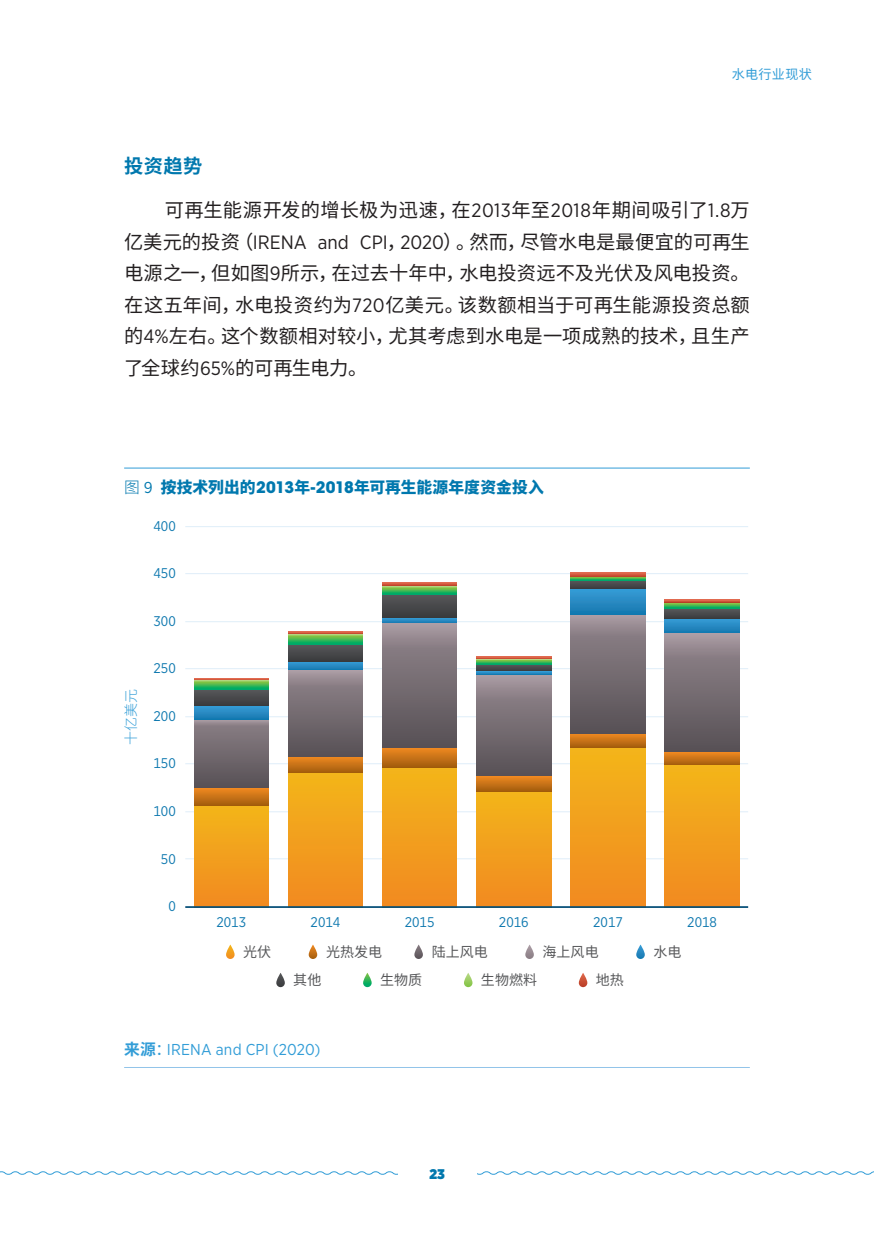
<style>
.page{position:relative;width:874px;height:1241px;background:#fff}
.page>*{position:absolute;margin:0;border:0;box-sizing:border-box;transform-origin:0 0}
.Text_Body{font:19.25px/31.5px "Source Han Sans SC";letter-spacing:.005em;color:#231f20;text-align:justify}
._03_Subheadline{font:700 19.25px "Source Han Sans SC";color:#0078ae}
.Figures_Tables_F{font:800 15.75px "Source Han Sans SC";letter-spacing:.005em;color:#0078ae}
.Sources{font:15.75px "Gotham Narrow";letter-spacing:.015em;color:#329dd7}
.t1{font:14px "Gotham Narrow";color:#0e78af}
.t2{font:14px "Source Han Sans SC";color:#57585a}
.t3{font:300 14px "Source Han Sans SC";color:#329dd7}
.t4{font:900 14px "Gotham Narrow";color:#0078ae}
.t5{font:13.12px "Source Han Sans SC";letter-spacing:.02em;color:#329dd7}
.s1{font-family:"Gotham Narrow"}
.s2{font-weight:300}
.s3{font-family:"Gotham Narrow";font-weight:400}
.s4{font-family:"ITC Avant Garde Std";font-weight:700}
.s5{font-family:"Source Han Sans SC";font-weight:700}
.s6{font-family:"Source Han Sans SC"}
</style>
<div class="page">
<svg style="left:0;top:1171px;width:873px;height:4px"></svg>
<div style="left:397px;top:1167px;width:79px;height:11px;background:#fff"></div>
<hr style="left:124px;top:467px;width:625px;height:1px;background:#329dd7">
<hr style="left:185px;top:858px;width:562px;height:1px;background:#92c4e9">
<hr style="left:185px;top:811px;width:562px;height:1px;background:#92c4e9">
<hr style="left:185px;top:763px;width:562px;height:1px;background:#92c4e9">
<hr style="left:185px;top:716px;width:562px;height:1px;background:#92c4e9">
<hr style="left:185px;top:668px;width:562px;height:1px;background:#92c4e9">
<hr style="left:185px;top:621px;width:562px;height:1px;background:#92c4e9">
<hr style="left:185px;top:573px;width:562px;height:1px;background:#92c4e9">
<hr style="left:185px;top:526px;width:562px;height:1px;background:#92c4e9">
<div style="left:664px;top:764px;width:75px;height:142px;background:linear-gradient(to bottom,#f3b51a,#f28a21)"></div>
<svg style="left:664px;top:751px;width:75px;height:13px"></svg>
<div style="left:664px;top:657px;width:75px;height:94px;background:linear-gradient(to bottom,#877c82,#585156)"></div>
<svg style="left:664px;top:632px;width:75px;height:25px;background:#958d96"></svg>
<svg style="left:664px;top:618px;width:75px;height:14px"></svg>
<div style="left:664px;top:608px;width:75px;height:10px;background:#4a4b4d"></div>
<svg style="left:664px;top:603px;width:75px;height:5px"></svg>
<hr style="left:664px;top:602px;width:75px;height:1px;background:#b83c27">
<svg style="left:664px;top:599px;width:75px;height:3px"></svg>
<div style="left:570px;top:747px;width:75px;height:159px;background:linear-gradient(to bottom,#f3b51a,#f28a21)"></div>
<svg style="left:570px;top:733px;width:75px;height:14px"></svg>
<div style="left:570px;top:636px;width:75px;height:97px;background:linear-gradient(to bottom,#877c82,#575155)"></div>
<div style="left:570px;top:614px;width:75px;height:22px;background:linear-gradient(to bottom,#ad9fa7,#8a7e85)"></div>
<svg style="left:570px;top:589px;width:75px;height:25px;background:#268ac3"></svg>
<div style="left:570px;top:580px;width:75px;height:9px;background:#494a4c"></div>
<svg style="left:570px;top:577px;width:75px;height:3px"></svg>
<div style="left:570px;top:572px;width:75px;height:5px;background:#d35b3f"></div>
<div style="left:476px;top:791px;width:74px;height:115px;background:linear-gradient(to bottom,#f3b51a,#f28a21)"></div>
<svg style="left:476px;top:775px;width:74px;height:16px"></svg>
<div style="left:476px;top:699px;width:74px;height:76px;background:linear-gradient(to bottom,#877c82,#585257)"></div>
<svg style="left:476px;top:674px;width:74px;height:25px;background:#948c95"></svg>
<svg style="left:476px;top:670px;width:74px;height:4px"></svg>
<div style="left:476px;top:664px;width:74px;height:6px;background:#4c4d4f"></div>
<svg style="left:476px;top:660px;width:74px;height:4px"></svg>
<svg style="left:476px;top:658px;width:74px;height:2px"></svg>
<hr style="left:476px;top:656px;width:74px;height:2px;background:#de674c">
<div style="left:382px;top:767px;width:74px;height:139px;background:linear-gradient(to bottom,#f3b51a,#f28a21)"></div>
<div style="left:382px;top:747px;width:74px;height:20px;background:linear-gradient(to bottom,#f28b22,#a85f0f)"></div>
<div style="left:382px;top:648px;width:74px;height:99px;background:linear-gradient(to bottom,#877c82,#575156)"></div>
<div style="left:382px;top:622px;width:74px;height:26px;background:linear-gradient(to bottom,#afa1a8,#897d84)"></div>
<div style="left:382px;top:617px;width:74px;height:5px;background:#2f91ca"></div>
<div style="left:382px;top:594px;width:74px;height:23px;background:linear-gradient(to right,#49494c,#494a4c)"></div>
<svg style="left:382px;top:587px;width:74px;height:7px"></svg>
<svg style="left:382px;top:585px;width:74px;height:2px"></svg>
<svg style="left:382px;top:582px;width:74px;height:3px"></svg>
<div style="left:288px;top:772px;width:74px;height:134px;background:linear-gradient(to bottom,#f3b51a,#f28a21)"></div>
<svg style="left:288px;top:756px;width:74px;height:16px"></svg>
<div style="left:288px;top:686px;width:74px;height:70px;background:linear-gradient(to bottom,#877c82,#585156)"></div>
<svg style="left:288px;top:669px;width:74px;height:17px"></svg>
<svg style="left:288px;top:661px;width:74px;height:8px"></svg>
<div style="left:288px;top:644px;width:74px;height:17px;background:linear-gradient(to right,#494a4c,#494a4c)"></div>
<svg style="left:288px;top:636px;width:74px;height:8px"></svg>
<svg style="left:288px;top:633px;width:74px;height:3px"></svg>
<hr style="left:288px;top:631px;width:74px;height:2px;background:#dd664b">
<div style="left:194px;top:805px;width:74px;height:101px;background:linear-gradient(to bottom,#f3b51a,#f28a21)"></div>
<svg style="left:194px;top:787px;width:74px;height:18px"></svg>
<div style="left:194px;top:725px;width:74px;height:62px;background:linear-gradient(to bottom,#877c82,#595257)"></div>
<div style="left:194px;top:719px;width:74px;height:6px;background:#9e9199"></div>
<svg style="left:194px;top:705px;width:74px;height:14px"></svg>
<div style="left:194px;top:689px;width:74px;height:16px;background:linear-gradient(to right,#494a4c,#494a4c)"></div>
<svg style="left:194px;top:681px;width:74px;height:8px"></svg>
<svg style="left:194px;top:679px;width:74px;height:2px"></svg>
<hr style="left:194px;top:678px;width:74px;height:1px;background:#e16a50">
<hr style="left:185px;top:906px;width:562px;height:1px;background:#064f77">
<svg style="left:226px;top:944px;width:8px;height:14px"></svg>
<svg style="left:308px;top:944px;width:9px;height:14px"></svg>
<svg style="left:414px;top:944px;width:8px;height:14px"></svg>
<svg style="left:525px;top:944px;width:8px;height:14px"></svg>
<svg style="left:636px;top:944px;width:8px;height:14px"></svg>
<svg style="left:276px;top:972px;width:9px;height:14px"></svg>
<svg style="left:363px;top:972px;width:8px;height:14px"></svg>
<svg style="left:463px;top:972px;width:9px;height:14px"></svg>
<svg style="left:578px;top:972px;width:9px;height:14px"></svg>
<hr style="left:124px;top:1066px;width:625px;height:1px;background:#92c4e9">
<p class="t5" style="left:731px;top:67px;width:82px">水电行业现状</p>
<p class="_03_Subheadline" style="left:124px;top:155px;width:80px">投资趋势</p>
<p class="Text_Body" style="left:124px;top:195px;width:627px;text-indent:41px">可再生能源开发的增长极为迅速，在<span class="s1">2013</span>年至<span class="s1">2018</span>年期间吸引了<span class="s1">1.8</span>万亿美元的投资（<span class="s1">IRENA and CPI</span>，<span class="s1">2020</span>）。然而，尽管水电是最便宜的可再生电源之一，但如图<span class="s1">9</span>所示，在过去十年中，水电投资远不及光伏及风电投资。在这五年间，水电投资约为<span class="s1">720</span>亿美元。该数额相当于可再生能源投资总额的<span class="s1">4%</span>左右。这个数额相对较小，尤其考虑到水电是一项成熟的技术，且生产了全球约<span class="s1">65%</span>的可再生电力。</p>
<p class="Figures_Tables_F" style="left:124px;top:478px;width:421px"><span class="s2">图</span> <span class="s3">9</span> 按技术列出的<span class="s4">2013</span>年<span class="s4">-2018</span>年可再生能源年度资金投入</p>
<p class="t3" style="left:123px;top:744px;width:57px;rotate:-90deg">十亿美元</p>
<p class="t1" style="left:153px;top:517px;width:24px">400</p>
<p class="t1" style="left:153px;top:564px;width:24px">450</p>
<p class="t1" style="left:153px;top:612px;width:24px">300</p>
<p class="t1" style="left:153px;top:659px;width:24px">250</p>
<p class="t1" style="left:153px;top:707px;width:24px">200</p>
<p class="t1" style="left:153px;top:754px;width:24px">150</p>
<p class="t1" style="left:153px;top:802px;width:24px">100</p>
<p class="t1" style="left:161px;top:849px;width:16px">50</p>
<p class="t1" style="left:168px;top:897px;width:9px">0</p>
<p class="t1" style="left:216px;top:913px;width:31px">2013</p>
<p class="t1" style="left:310px;top:913px;width:31px">2014</p>
<p class="t1" style="left:404px;top:913px;width:31px">2015</p>
<p class="t1" style="left:498px;top:913px;width:31px">2016</p>
<p class="t1" style="left:593px;top:913px;width:31px">2017</p>
<p class="t1" style="left:687px;top:913px;width:31px">2018</p>
<p class="t2" style="left:243px;top:943px;width:29px">光伏</p>
<p class="t2" style="left:326px;top:943px;width:57px">光热发电</p>
<p class="t2" style="left:431px;top:943px;width:57px">陆上风电</p>
<p class="t2" style="left:542px;top:943px;width:57px">海上风电</p>
<p class="t2" style="left:653px;top:943px;width:29px">水电</p>
<p class="t2" style="left:293px;top:971px;width:29px">其他</p>
<p class="t2" style="left:380px;top:971px;width:43px">生物质</p>
<p class="t2" style="left:480px;top:971px;width:57px">生物燃料</p>
<p class="t2" style="left:595px;top:971px;width:29px">地热</p>
<p class="Sources" style="left:124px;top:1039px;width:198px"><span class="s5">来源</span><span class="s6">：</span>IRENA and CPI (2020)</p>
<p class="t4" style="left:429px;top:1163px;width:17px">23</p>
</div>
